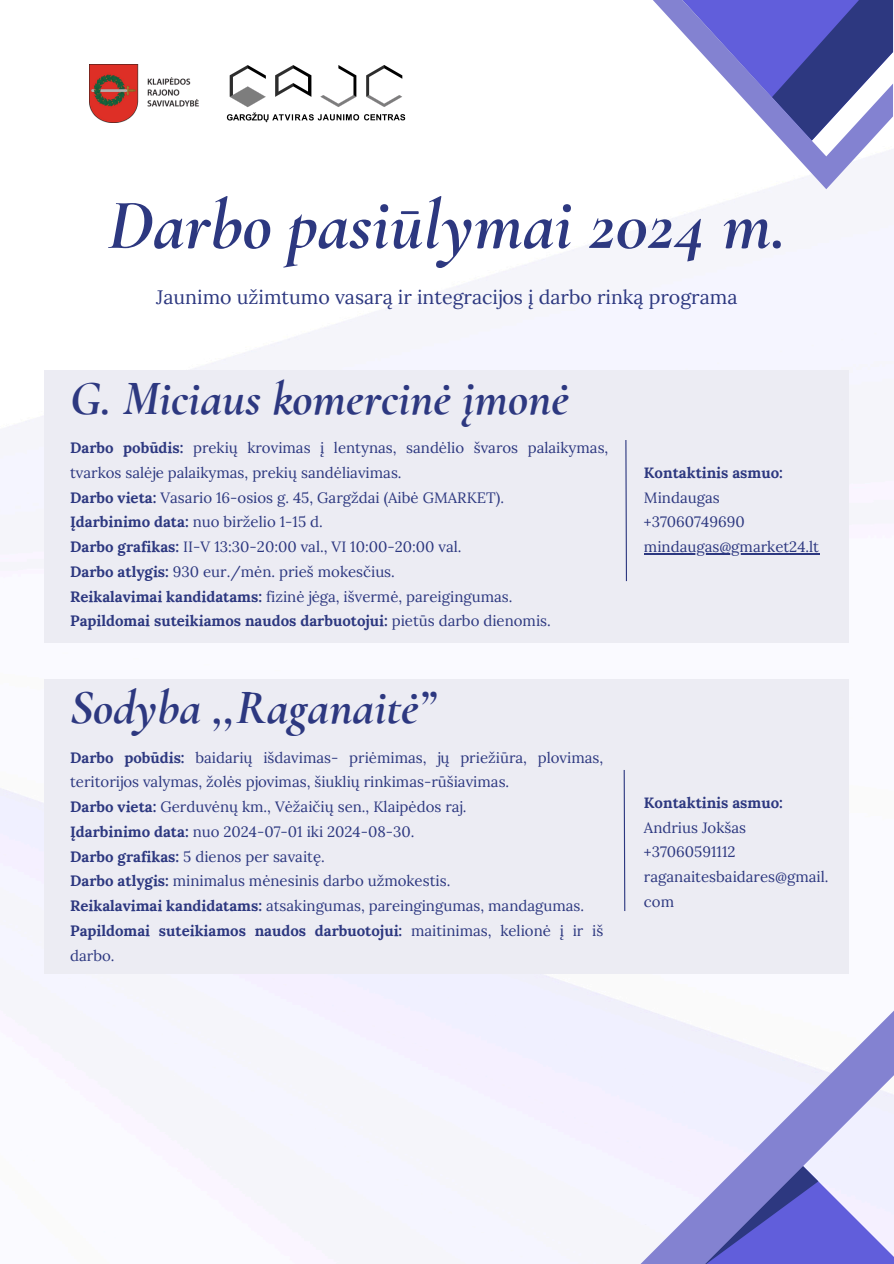
<style>
.page{position:relative;width:894px;height:1264px;background:#fff}
.page>*{position:absolute;margin:0;border:0;box-sizing:border-box;transform-origin:0 0}
.t1{font:italic 700 71.55px "Cormorant Garamond";color:#2d3880}
.t2{font:italic 700 49.05px "Cormorant Garamond";color:#2d3880}
.t3{font:19.65px "Lora";color:#2d3880}
.t4{font:15px/24.8px "Lora";color:#2d3880}
.t5{font:700 15px/24.8px "Lora";color:#2d3880}
.s1{font-weight:700}
.s2{font-weight:400}
</style>
<div class="page">
<img style="left:0;top:0;width:893px;height:1168px">
<svg style="left:650px;top:0;width:242px;height:189px"></svg>
<svg style="left:637px;top:1000px;width:256px;height:263px;fill:#f0f0ff"></svg>
<svg style="left:701px;top:1165px;width:192px;height:98px"></svg>
<img style="left:89px;top:64px;width:121px;height:58px">
<img style="left:226px;top:64px;width:179px;height:58px">
<div style="left:44px;top:370px;width:804px;height:272px;background:#ececf3"></div>
<hr style="left:643px;top:553px;width:175px;height:1px;background:#2d3880">
<svg style="left:625px;top:440px;width:2px;height:142px"></svg>
<div style="left:44px;top:679px;width:804px;height:295px;background:#ececf3"></div>
<svg style="left:623px;top:770px;width:2px;height:141px"></svg>
<p class="t1" style="left:107px;top:182px;width:680px">Darbo pasiūlymai 2024 m.</p>
<h1 class="t3" style="left:156px;top:285px;width:582px">Jaunimo užimtumo vasarą ir integracijos į darbo rinką programa</h1>
<h3 class="t2" style="left:70px;top:368px;width:500px">G. Miciaus komercinė įmonė</h3>
<h2 class="t4" style="left:70px;top:435px;width:539px"><span class="s1">Darbo pobūdis:</span> prekių krovimas į lentynas, sandėlio švaros palaikymas, tvarkos salėje palaikymas, prekių sandėliavimas.</h2>
<p class="t4" style="left:70px;top:485px;width:435px"><span class="s1">Darbo vieta:</span> Vasario 16-osios g. 45, Gargždai (Aibė GMARKET).</p>
<p class="t4" style="left:70px;top:509px;width:254px"><span class="s1">Įdarbinimo data:</span> nuo birželio 1-15 d.</p>
<p class="t4" style="left:70px;top:534px;width:393px"><span class="s1">Darbo grafikas:</span> II-V 13:30-20:00 val., VI 10:00-20:00 val.</p>
<p class="t4" style="left:70px;top:559px;width:326px"><span class="s1">Darbo atlygis:</span> 930 eur./mėn. prieš mokesčius.</p>
<p class="t4" style="left:70px;top:584px;width:443px"><span class="s1">Reikalavimai kandidatams:</span> fizinė jėga, išvermė, pareigingumas.</p>
<p class="t5" style="left:70px;top:608px;width:482px">Papildomai suteikiamos naudos darbuotojui: <span class="s2">pietūs darbo dienomis.</span></p>
<p class="t2" style="left:70px;top:677px;width:365px">Sodyba ,,Raganaitė”</p>
<h2 class="t4" style="left:70px;top:744px;width:534px"><span class="s1">Darbo pobūdis:</span> baidarių išdavimas- priėmimas, jų priežiūra, plovimas, teritorijos valymas, žolės pjovimas, šiuklių rinkimas-rūšiavimas.</h2>
<p class="t4" style="left:70px;top:794px;width:398px"><span class="s1">Darbo vieta:</span> Gerduvėnų km., Vėžaičių sen., Klaipėdos raj.</p>
<p class="t4" style="left:70px;top:819px;width:346px"><span class="s1">Įdarbinimo data:</span> nuo 2024-07-01 iki 2024-08-30.</p>
<p class="t4" style="left:70px;top:843px;width:256px"><span class="s1">Darbo grafikas:</span> 5 dienos per savaitę.</p>
<p class="t4" style="left:70px;top:868px;width:381px"><span class="s1">Darbo atlygis:</span> minimalus mėnesinis darbo užmokestis.</p>
<p class="t4" style="left:70px;top:893px;width:515px"><span class="s1">Reikalavimai kandidatams:</span> atsakingumas, pareingingumas, mandagumas.</p>
<p class="t5" style="left:70px;top:918px;width:534px">Papildomai suteikiamos naudos darbuotojui: <span class="s2">maitinimas, kelionė į ir iš darbo.</span></p>
<p class="t5" style="left:643px;top:460px;width:140px">Kontaktinis asmuo:</p>
<p class="t4" style="left:643px;top:485px;width:77px">Mindaugas</p>
<p class="t4" style="left:643px;top:509px;width:102px">+37060749690</p>
<p class="t4" style="left:643px;top:534px;width:176px">mindaugas@gmarket24.lt</p>
<p class="t5" style="left:643px;top:790px;width:140px">Kontaktinis asmuo:</p>
<p class="t4" style="left:643px;top:814px;width:186px">Andrius Jokšas +37060591112 raganaitesbaidares@gmail. com</p>
</div>
